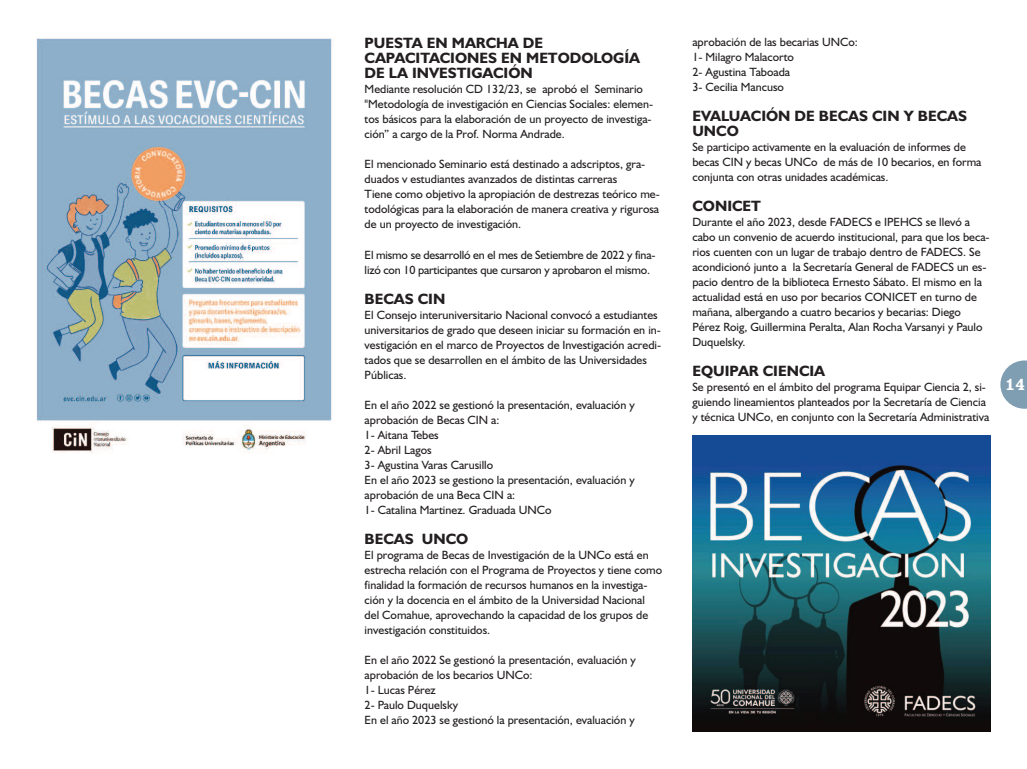
<style>
.page{position:relative;width:1027px;height:769px;background:#fff}
.page>*{position:absolute;margin:0;border:0;box-sizing:border-box;transform-origin:0 0}
.t1{font:17px "Clarendon";color:#fff}
.t2{font:700 15px/15px "Humanist 521 BT";color:#231f20}
.t3{font:12px/15px "Humanist 521 BT";color:#231f20}
</style>
<div class="page">
<svg style="left:1000px;top:360px;width:26px;height:48px"></svg>
<img style="left:37px;top:38px;width:295px;height:415px">
<img style="left:692px;top:435px;width:298px;height:296px">
<p class="t2" style="left:364px;top:36px;width:277px">PUESTA EN MARCHA DE<br>CAPACITACIONES EN METODOLOGÍA<br>DE LA INVESTIGACIÓN</p>
<p class="t3" style="left:364px;top:82px;width:290px">Mediante resolución CD 132/23, se aprobó el Seminario "Metodología de investigación en Ciencias Sociales: elemen&shy;tos básicos para la elaboración de un proyecto de investiga&shy;ción” a cargo de la Prof. Norma Andrade.</p>
<p class="t3" style="left:364px;top:157px;width:296px">El mencionado Seminario está destinado a adscriptos, gra&shy;duados v estudiantes avanzados de distintas carreras<br>Tiene como objetivo la apropiación de destrezas teórico me&shy;todológicas para la elaboración de manera creativa y rigurosa de un proyecto de investigación.</p>
<p class="t3" style="left:364px;top:247px;width:292px">El mismo se desarrolló en el mes de Setiembre de 2022 y fina&shy;lizó con 10 participantes que cursaron y aprobaron el mismo.</p>
<p class="t2" style="left:364px;top:291px;width:82px">BECAS CIN</p>
<p class="t3" style="left:364px;top:307px;width:298px">El Consejo interuniversitario Nacional convocó a estudiantes universitarios de grado que deseen iniciar su formación en in&shy;vestigación en el marco de Proyectos de Investigación acredi&shy;tados que se desarrollen en el ámbito de las Universidades Públicas.</p>
<p class="t3" style="left:364px;top:397px;width:271px">En el año 2022 se gestionó la presentación, evaluación y aprobación de Becas CIN a:<br>1- Aitana Tebes<br>2- Abril Lagos<br>3- Agustina Varas Carusillo<br>En el año 2023 se gestiono la presentación, evaluación y aprobación de una Beca CIN a:<br>1- Catalina Martinez. Graduada UNCo</p>
<p class="t2" style="left:364px;top:531px;width:105px">BECAS UNCO</p>
<p class="t3" style="left:364px;top:547px;width:299px">El programa de Becas de Investigación de la UNCo está en estrecha relación con el Programa de Proyectos y tiene como finalidad la formación de recursos humanos en la investiga&shy;ción y la docencia en el ámbito de la Universidad Nacional del Comahue, aprovechando la capacidad de los grupos de investigación constituidos.</p>
<p class="t3" style="left:364px;top:652px;width:272px">En el año 2022 Se gestionó la presentación, evaluación y aprobación de los becarios UNCo:<br>1- Lucas Pérez<br>2- Paulo Duquelsky<br>En el año 2023 se gestionó la presentación, evaluación y</p>
<p class="t3" style="left:692px;top:34px;width:167px">aprobación de las becarias UNCo:<br>1- Milagro Malacorto<br>2- Agustina Taboada<br>3- Cecilia Mancuso</p>
<p class="t2" style="left:692px;top:108px;width:276px">EVALUACIÓN DE BECAS CIN Y BECAS<br>UNCO</p>
<p class="t3" style="left:692px;top:139px;width:290px">Se participo activamente en la evaluación de informes de becas CIN y becas UNCo de más de 10 becarios, en forma conjunta con otras unidades académicas.</p>
<p class="t2" style="left:692px;top:198px;width:70px">CONICET</p>
<p class="t3" style="left:692px;top:214px;width:299px">Durante el año 2023, desde FADECS e IPEHCS se llevó a cabo un convenio de acuerdo institucional, para que los beca&shy;rios cuenten con un lugar de trabajo dentro de FADECS. Se acondicionó junto a la Secretaría General de FADECS un es&shy;pacio dentro de la biblioteca Ernesto Sábato. El mismo en la actualidad está en uso por becarios CONICET en turno de mañana, albergando a cuatro becarios y becarias: Diego Pérez Roig, Guillermina Peralta, Alan Rocha Varsanyi y Paulo Duquelsky.</p>
<p class="t2" style="left:692px;top:363px;width:134px">EQUIPAR CIENCIA</p>
<p class="t3" style="left:692px;top:379px;width:298px">Se presentó en el ámbito del programa Equipar Ciencia 2, si&shy;guiendo lineamientos planteados por la Secretaría de Ciencia y técnica UNCo, en conjunto con la Secretaría Administrativa</p>
<h1 class="t1" style="left:1004px;top:374px;width:21px">14</h1>
</div>
